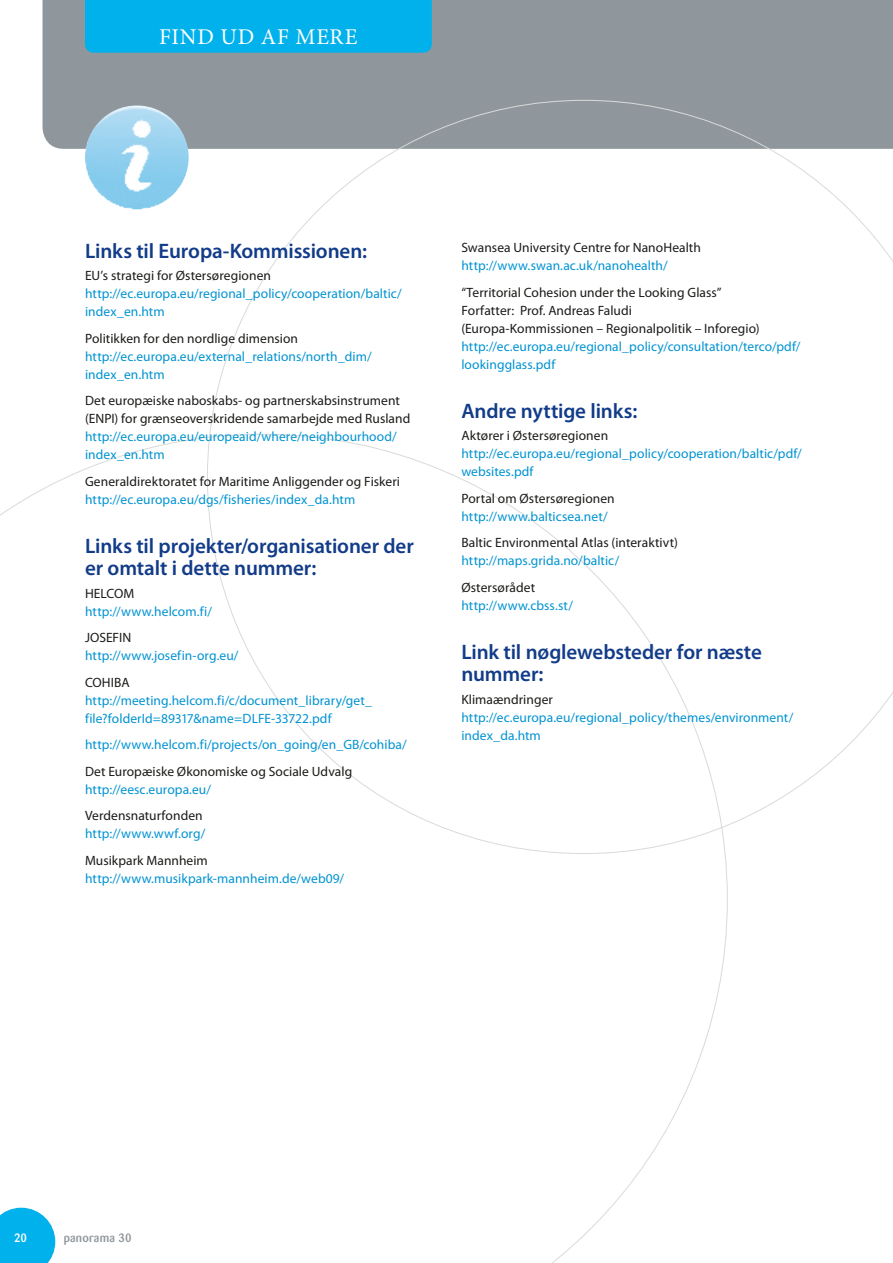
<style>
.page{position:relative;width:893px;height:1263px;background:#fff}
.page>*{position:absolute;margin:0;border:0;box-sizing:border-box;transform-origin:0 0}
.t1{font:22.5px "Minion Pro";letter-spacing:.03em;color:#fff}
.t2{font:600 21px/22.5px "Myriad Pro";letter-spacing:-.01em;color:#123c89}
.t3{font:13.5px/18px "Myriad Pro";letter-spacing:.005em;color:#0093d2}
.t4{font:13.5px/18px "Myriad Pro";letter-spacing:.005em;color:#1a1a18}
.t5{font:13.5px "Myriad Pro";letter-spacing:.025em;color:#0093d2}
.t6{font:500 12px "Barmeno";letter-spacing:.02em;color:#8f979c}
.t7{font:500 12px "Barmeno";color:#fff}
</style>
<div class="page">
<div style="left:43px;top:0;width:849px;height:149px;background:#8f979c"></div>
<svg style="left:892px;top:0;width:1px;height:100px"></svg>
<svg style="left:207px;top:100px;width:686px;height:754px"></svg>
<svg style="left:0;top:1208px;width:55px;height:55px;background:#1bb9ed"></svg>
<div style="left:85px;top:0;width:347px;height:52px;background:#00b1eb"></div>
<img style="left:85px;top:105px;width:104px;height:105px;border-radius:52px">
<h1 class="t1" style="left:146px;top:22px;width:226px">!!! CHAPTER TITLE !!!</h1>
<h1 class="t1" style="left:159px;top:22px;width:200px">FIND UD AF MERE</h1>
<h2 class="t2" style="left:85px;top:239px;width:283px">Links til Europa-Kommissionen:</h2>
<p class="t4" style="left:85px;top:267px;width:187px">EU’s strategi for Østersøregionen</p>
<p class="t3" style="left:85px;top:285px;width:318px">http://ec.europa.eu/regional_policy/cooperation/baltic/ index_en.htm</p>
<p class="t4" style="left:85px;top:329px;width:215px">Politikken for den nordlige dimension</p>
<p class="t3" style="left:85px;top:347px;width:288px">http://ec.europa.eu/external_relations/north_dim/ index_en.htm</p>
<p class="t4" style="left:85px;top:392px;width:327px">Det europæiske naboskabs- og partnerskabsinstrument (ENPI) for grænseoverskridende samarbejde med Rusland</p>
<p class="t3" style="left:85px;top:428px;width:313px">http://ec.europa.eu/europeaid/where/neighbourhood/ index_en.htm</p>
<p class="t4" style="left:85px;top:472px;width:316px">Generaldirektoratet for Maritime Anliggender og Fiskeri</p>
<p class="t3" style="left:85px;top:490px;width:272px">http://ec.europa.eu/dgs/fisheries/index_da.htm</p>
<h2 class="t2" style="left:85px;top:534px;width:330px">Links til projekter/organisationer der er omtalt i dette nummer:</h2>
<p class="t4" style="left:85px;top:584px;width:51px">HELCOM</p>
<p class="t3" style="left:85px;top:602px;width:128px">http://www.helcom.fi/</p>
<p class="t4" style="left:85px;top:628px;width:48px">JOSEFIN</p>
<p class="t3" style="left:85px;top:646px;width:155px">http://www.josefin-org.eu/</p>
<p class="t4" style="left:85px;top:673px;width:46px">COHIBA</p>
<p class="t3" style="left:85px;top:691px;width:288px">http://meeting.helcom.fi/c/document_library/get_ file?folderId=89317&amp;name=DLFE-33722.pdf</p>
<p class="t3" style="left:85px;top:735px;width:323px">http://www.helcom.fi/projects/on_going/en_GB/cohiba/</p>
<p class="t4" style="left:85px;top:762px;width:269px">Det Europæiske Økonomiske og Sociale Udvalg</p>
<p class="t3" style="left:85px;top:780px;width:128px">http://eesc.europa.eu/</p>
<p class="t4" style="left:85px;top:806px;width:119px">Verdensnaturfonden</p>
<p class="t5" style="left:85px;top:825px;width:122px">http://www.wwf.org/</p>
<p class="t4" style="left:85px;top:851px;width:124px">Musikpark Mannheim</p>
<p class="t3" style="left:85px;top:869px;width:261px">http://www.musikpark-mannheim.de/web09/</p>
<p class="t4" style="left:461px;top:239px;width:241px">Swansea University Centre for NanoHealth</p>
<p class="t3" style="left:461px;top:257px;width:208px">http://www.swan.ac.uk/nanohealth/</p>
<p class="t4" style="left:461px;top:283px;width:300px">“Territorial Cohesion under the Looking Glass”<br>Forfatter: Prof. Andreas Faludi (Europa-Kommissionen – Regionalpolitik – Inforegio)</p>
<p class="t3" style="left:461px;top:337px;width:340px">http://ec.europa.eu/regional_policy/consultation/terco/pdf/ lookingglass.pdf</p>
<h2 class="t2" style="left:461px;top:399px;width:177px">Andre nyttige links:</h2>
<p class="t4" style="left:461px;top:427px;width:148px">Aktører i Østersøregionen</p>
<p class="t3" style="left:461px;top:445px;width:342px">http://ec.europa.eu/regional_policy/cooperation/baltic/pdf/ websites.pdf</p>
<p class="t4" style="left:461px;top:489px;width:155px">Portal om Østersøregionen</p>
<p class="t3" style="left:461px;top:507px;width:148px">http://www.balticsea.net/</p>
<p class="t4" style="left:461px;top:533px;width:218px">Baltic Environmental Atlas (interaktivt)</p>
<p class="t3" style="left:461px;top:551px;width:159px">http://maps.grida.no/baltic/</p>
<p class="t4" style="left:461px;top:578px;width:75px">Østersørådet</p>
<p class="t3" style="left:461px;top:596px;width:113px">http://www.cbss.st/</p>
<h2 class="t2" style="left:461px;top:640px;width:302px">Link til nøglewebsteder for næste nummer:</h2>
<p class="t4" style="left:461px;top:690px;width:93px">Klimaændringer</p>
<p class="t3" style="left:461px;top:708px;width:333px">http://ec.europa.eu/regional_policy/themes/environment/ index_da.htm</p>
<p class="t7" style="left:14px;top:1231px;width:14px">20</p>
<p class="t6" style="left:64px;top:1230px;width:69px">panorama 30</p>
</div>
